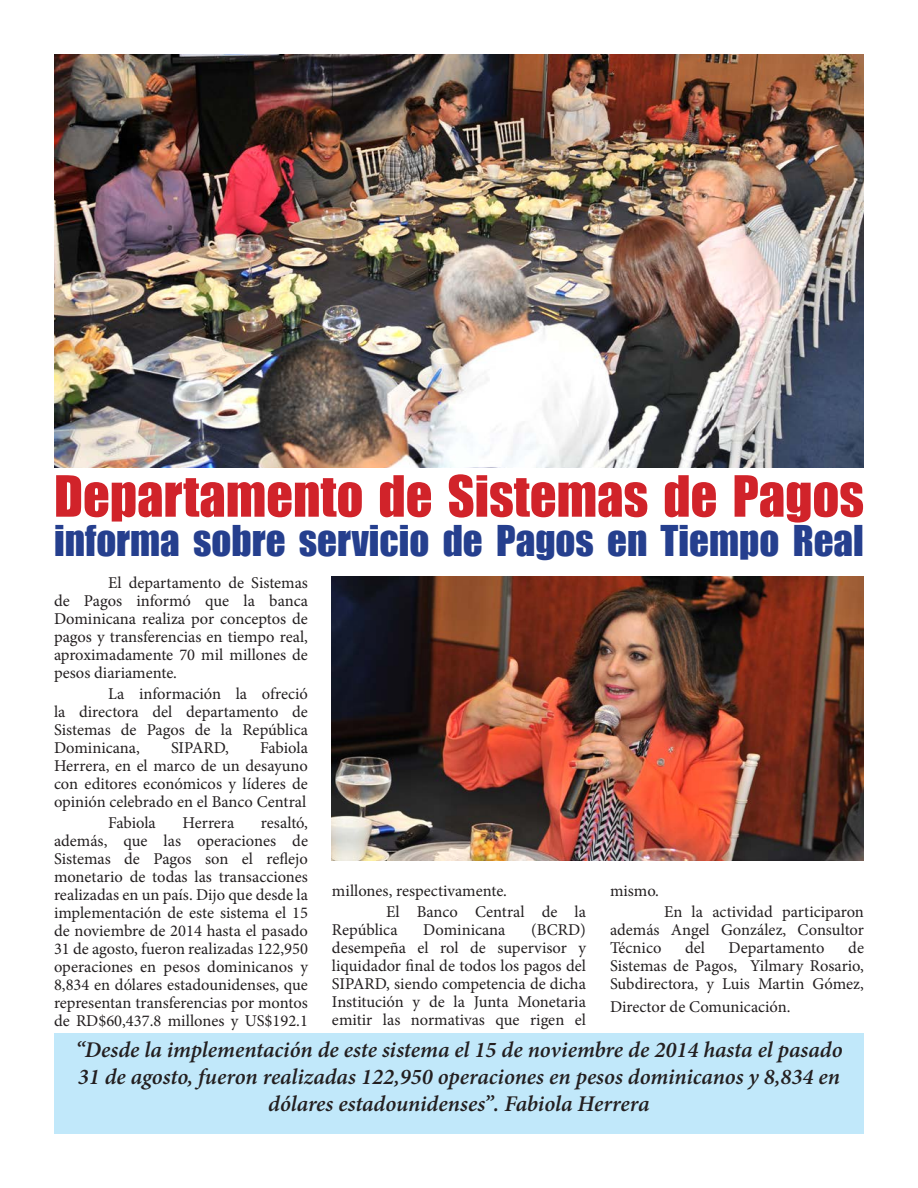
<style>
.page{position:relative;width:918px;height:1188px;background:#fff}
.page>*{position:absolute;margin:0;border:0;box-sizing:border-box;transform-origin:0 0}
.t1{font:52.5px "Impact";color:#d1232a}
.t2{font:39px "Impact";color:#253f8e}
.t3{font:italic 600 22.5px/27px "Minion Pro";color:#231f20;text-align:center}
.t4{font:16.5px/18px "Minion Pro";color:#231f20;text-align:justify}
</style>
<div class="page">
<div style="left:54px;top:1033px;width:810px;height:101px;background:#c1e8fa"></div>
<img style="left:54px;top:54px;width:810px;height:414px">
<img style="left:332px;top:576px;width:532px;height:284px">
<p class="t1" style="left:54px;top:455px;width:812px">Departamento de Sistemas de Pagos</p>
<p class="t2" style="left:54px;top:510px;width:811px">informa sobre servicio de Pagos en Tiempo Real</p>
<p class="t4" style="left:54px;top:574px;width:256px;text-indent:54px">El departamento de Sistemas de Pagos informó que la banca Dominicana realiza por conceptos de pagos y transferencias en tiempo real, aproximadamente 70 mil millones de pesos diariamente.</p>
<p class="t4" style="left:54px;top:685px;width:255px;text-indent:54px">La información la ofreció la directora del departamento de Sistemas de Pagos de la República Dominicana,</p>
<p class="t4" style="left:54px;top:739px;width:256px;text-indent:206px">Fabiola Herrera, en el marco de un desayuno con editores económicos y líderes de opinión celebrado en el Banco Central</p>
<p class="t4" style="left:108px;top:814px;width:49px">Fabiola</p>
<p class="t4" style="left:183px;top:814px;width:53px">Herrera</p>
<p class="t4" style="left:171px;top:739px;width:60px">SIPARD,</p>
<p class="t4" style="left:54px;top:814px;width:256px;text-indent:207px">resaltó, además, que las operaciones de Sistemas de Pagos son el reflejo monetario de todas las transacciones realizadas en un país. Dijo que desde la implementación de este sistema el 15 de noviembre de 2014 hasta el pasado 31 de agosto, fueron realizadas 122,950 operaciones en pesos dominicanos y 8,834 en dólares estadounidenses, que representan transferencias por montos de RD$60,437.8 millones y US$192.1</p>
<p class="t4" style="left:332px;top:882px;width:177px">millones, respectivamente.</p>
<p class="t4" style="left:332px;top:903px;width:256px;text-indent:54px">El Banco Central de la<br>República</p>
<p class="t4" style="left:332px;top:921px;width:256px;text-indent:199px">(BCRD) desempeña el rol de supervisor y liquidador final de todos los pagos del SIPARD, siendo competencia de dicha Institución y de la Junta Monetaria emitir las normativas que rigen el</p>
<p class="t4" style="left:423px;top:921px;width:84px">Dominicana</p>
<p class="t4" style="left:610px;top:882px;width:51px">mismo.</p>
<p class="t4" style="left:610px;top:903px;width:255px;text-indent:54px">En la actividad participaron además Angel González, Consultor Técnico</p>
<p class="t4" style="left:610px;top:939px;width:256px;text-indent:238px">de Sistemas de Pagos, Yilmary Rosario, Subdirectora, y Luis Martin Gómez,</p>
<p class="t4" style="left:610px;top:998px;width:182px">Director de Comunicación.</p>
<p class="t4" style="left:685px;top:939px;width:21px">del</p>
<p class="t4" style="left:729px;top:939px;width:98px">Departamento</p>
<p class="t3" style="left:75px;top:1036px;width:769px">“Desde la implementación de este sistema el 15 de noviembre de 2014 hasta el pasado<br>31 de agosto, fueron realizadas 122,950 operaciones en pesos dominicanos y 8,834 en dólares estadounidenses”. Fabiola Herrera</p>
</div>
